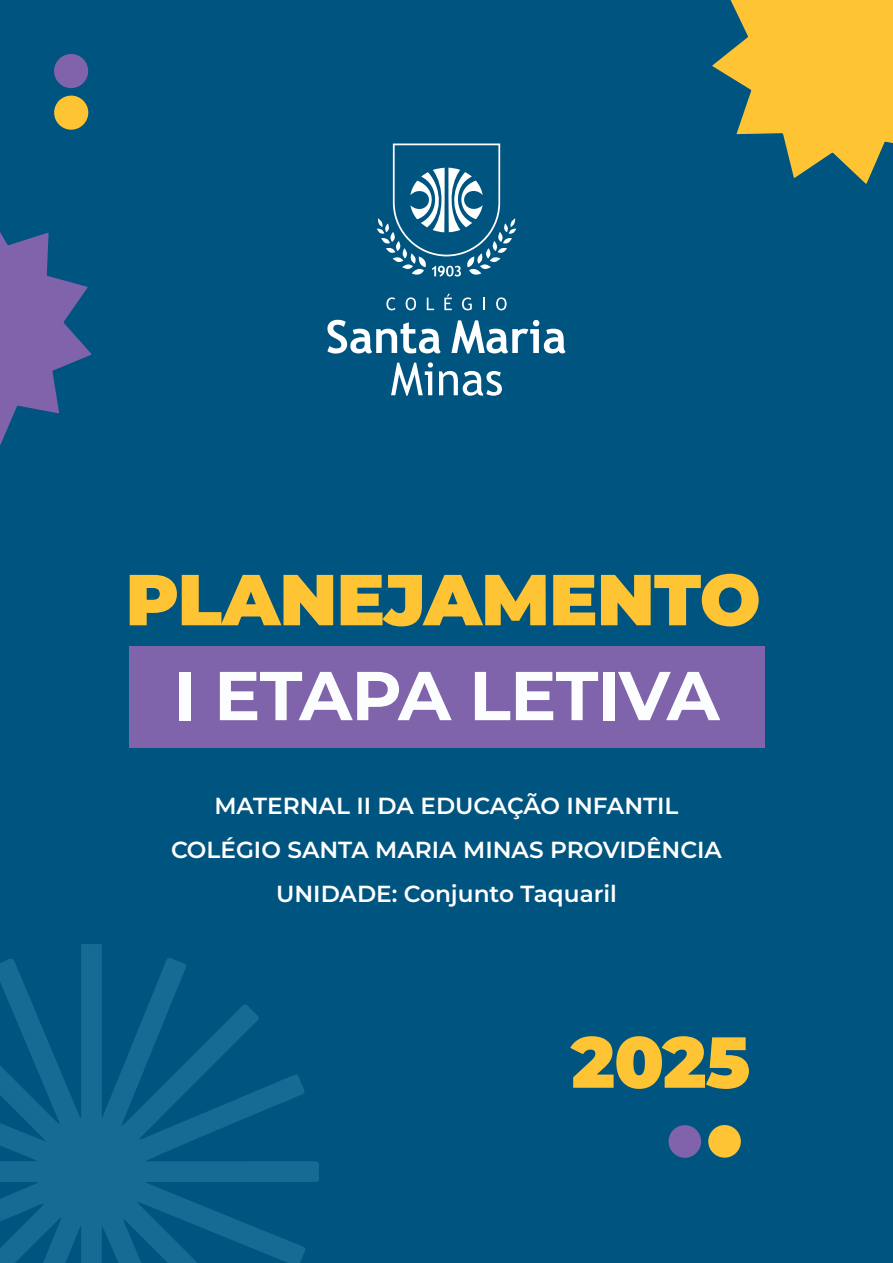
<style>
.page{position:relative;width:893px;height:1263px;background:#005480}
.page>*{position:absolute;margin:0;border:0;box-sizing:border-box;transform-origin:0 0}
.t1{font:900 72px "Montserrat";letter-spacing:-.01em;color:#fec434}
.t2{font:700 69px "Montserrat";letter-spacing:-.01em;color:#fbfdfe}
.t3{font:600 23.25px "Montserrat";color:#fff}
</style>
<div class="page">
<div style="left:54px;top:96px;width:34px;height:34px;background:#fec434;border-radius:50%"></div>
<div style="left:54px;top:54px;width:34px;height:34px;background:#8063ab;border-radius:50%"></div>
<svg style="left:712px;top:0;width:181px;height:184px"></svg>
<svg style="left:0;top:944px;width:319px;height:319px"></svg>
<svg style="left:0;top:232px;width:92px;height:213px"></svg>
<div style="left:129px;top:646px;width:635px;height:101px;background:#7f63ab"></div>
<div style="left:668px;top:1125px;width:33px;height:33px;background:#8063ab;border-radius:50%"></div>
<div style="left:708px;top:1125px;width:33px;height:33px;background:#fec434;border-radius:50%"></div>
<svg style="left:386px;top:297px;width:9px;height:13px"></svg>
<svg style="left:406px;top:297px;width:10px;height:13px"></svg>
<svg style="left:427px;top:298px;width:7px;height:12px"></svg>
<svg style="left:444px;top:294px;width:8px;height:16px"></svg>
<svg style="left:462px;top:297px;width:10px;height:13px"></svg>
<svg style="left:483px;top:298px;width:2px;height:12px"></svg>
<svg style="left:496px;top:297px;width:11px;height:13px"></svg>
<svg style="left:327px;top:320px;width:114px;height:34px"></svg>
<svg style="left:451px;top:320px;width:115px;height:33px"></svg>
<svg style="left:391px;top:362px;width:42px;height:34px"></svg>
<svg style="left:439px;top:371px;width:63px;height:25px"></svg>
<svg style="left:377px;top:144px;width:139px;height:133px"></svg>
<p class="t1" style="left:126px;top:558px;width:637px">PLANEJAMENTO</p>
<p class="t2" style="left:173px;top:646px;width:548px">I ETAPA LETIVA</p>
<p class="t3" style="left:214px;top:789px;width:466px">MATERNAL II DA EDUCAÇÃO INFANTIL</p>
<p class="t3" style="left:171px;top:833px;width:552px">COLÉGIO SANTA MARIA MINAS PROVIDÊNCIA</p>
<p class="t3" style="left:276px;top:877px;width:342px">UNIDADE: Conjunto Taquaril</p>
<p class="t1" style="left:571px;top:1021px;width:181px">2025</p>
</div>
